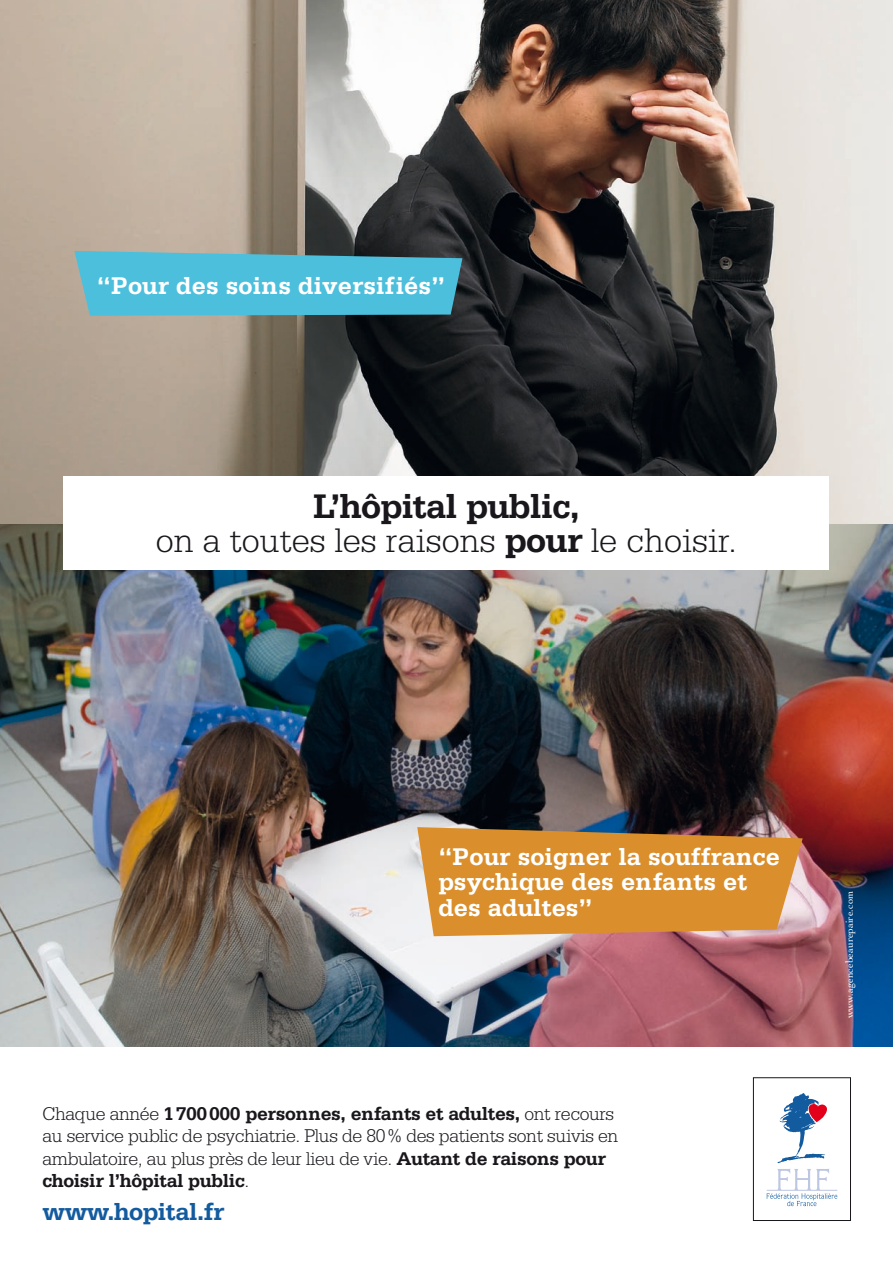
<style>
.page{position:relative;width:893px;height:1263px;background:#fff}
.page>*{position:absolute;margin:0;border:0;box-sizing:border-box;transform-origin:0 0}
.t1{font:300 36px/34.5px "Serifa";color:#1a171c;text-align:center}
.t2{font:700 25.5px/25.5px "Serifa";color:#fff}
.t3{font:700 25.5px "Serifa";letter-spacing:-.02em;color:#135b9f}
.t4{font:300 19.5px/22.5px "Serifa";letter-spacing:-.02em;color:#1a171c}
.t5{font:10.5px "Cochin";color:#fff}
.s1{font-weight:700}
</style>
<div class="page">
<img style="left:0;top:523px;width:893px;height:523px">
<img style="left:0;top:0;width:893px;height:523px">
<svg style="left:766px;top:1093px;width:71px;height:113px"></svg>
<div style="left:753px;top:1077px;width:98px;height:144px;border:1px solid #1a171c"></div>
<svg style="left:74px;top:251px;width:388px;height:65px;background:#4eb5ce"></svg>
<svg style="left:417px;top:827px;width:386px;height:109px;background:#d38f3b"></svg>
<div style="left:64px;top:477px;width:765px;height:93px;background:#fff"></div>
<h2 class="t2" style="left:97px;top:272px;width:350px">“Pour des soins diversifiés”</h2>
<h1 class="t1" style="left:156px;top:489px;width:583px"><span class="s1">L’hôpital public,<br></span>on a toutes les raisons <span class="s1">pour</span> le choisir.</h1>
<h2 class="t2" style="left:438px;top:843px;width:343px">“Pour soigner la souffrance psychique des enfants et des adultes”</h2>
<p class="t4" style="left:43px;top:1102px;width:577px">Chaque année <span class="s1">1700000 personnes, enfants et adultes,</span> ont recours au service public de psychiatrie. Plus de 80% des patients sont suivis en ambulatoire, au plus près de leur lieu de vie. <span class="s1">Autant de raisons pour choisir l’hôpital public</span>.</p>
<h2 class="t3" style="left:43px;top:1197px;width:183px">www.hopital.fr</h2>
<p class="t5" style="left:843px;top:1018px;width:129px;rotate:-90deg">www.agencebeaurepaire.com</p>
</div>
